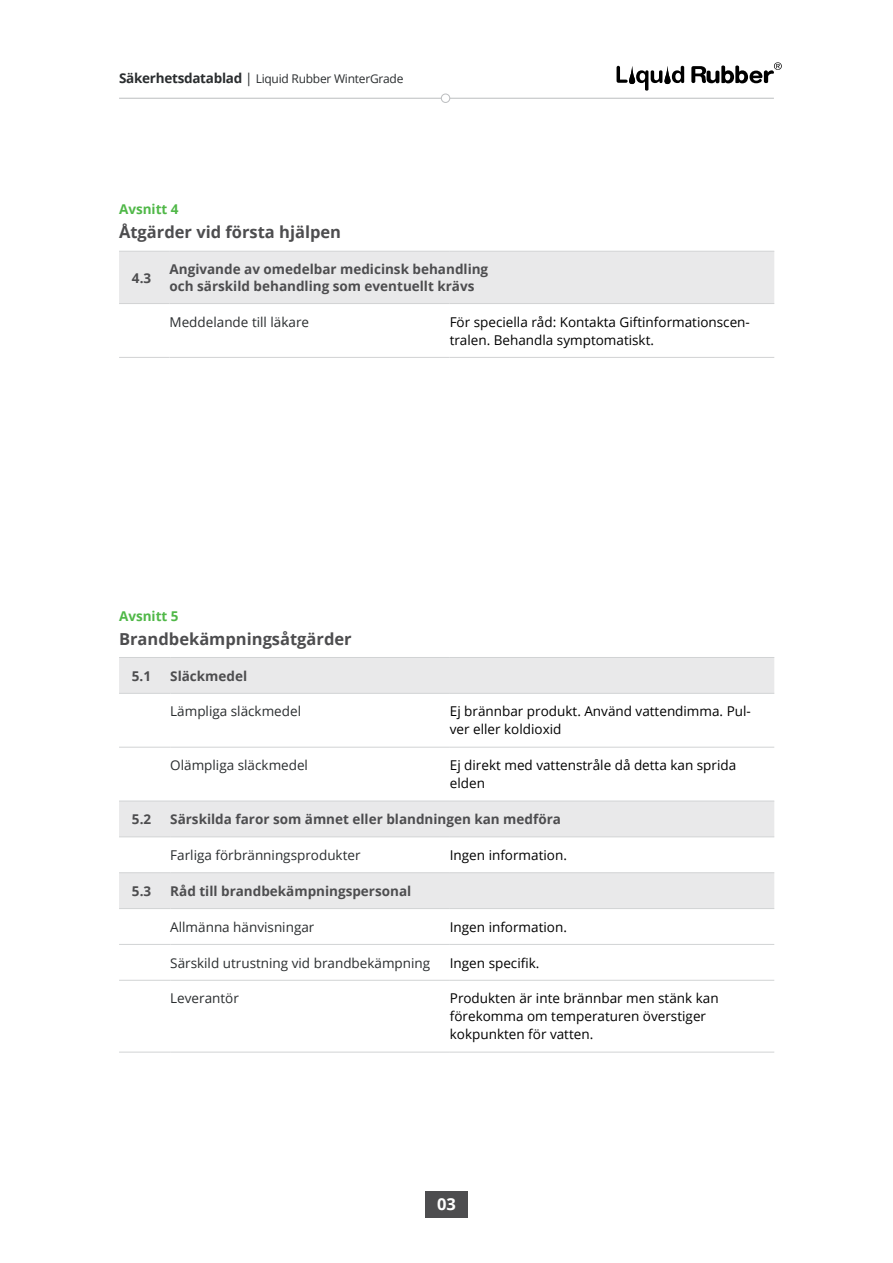
<style>
.page{position:relative;width:893px;height:1263px;background:#fff}
.page>*{position:absolute;margin:0;border:0;box-sizing:border-box;transform-origin:0 0}
.t1{font:700 16.5px "Open Sans";color:#4d4d4f}
.t2{font:700 16.5px "Open Sans";color:#fff}
.t3{font:13.5px/18px "Open Sans";color:#000}
.t4{font:700 13.5px/16.5px "Open Sans";color:#4d4d4f}
.t5{font:13.5px "Open Sans";color:#2a2d2f}
.t6{font:700 13.5px "Open Sans";color:#50b848}
.t7{font:12px "Open Sans";letter-spacing:-.02em;color:#2a2d2f}
.s1{font-weight:700;font-size:13.5px}
.s2{font-size:13.5px}
</style>
<div class="page">
<svg style="left:617px;top:66px;width:11px;height:17px"></svg>
<svg style="left:636px;top:70px;width:26px;height:21px"></svg>
<svg style="left:672px;top:66px;width:12px;height:17px"></svg>
<svg style="left:664px;top:66px;width:7px;height:18px"></svg>
<svg style="left:629px;top:66px;width:6px;height:18px"></svg>
<svg style="left:691px;top:62px;width:91px;height:21px"></svg>
<hr style="left:119px;top:98px;width:655px;height:1px;background:#bcbec0">
<div style="left:441px;top:94px;width:9px;height:8px;background:#fff;border-radius:50%"></div>
<div style="left:441px;top:94px;width:9px;height:9px;border:1px solid #bcbec0;border-radius:50%"></div>
<div style="left:425px;top:1191px;width:43px;height:26px;background:#4d4d4f"></div>
<div style="left:119px;top:252px;width:655px;height:51px;background:#e9e9ea"></div>
<hr style="left:119px;top:251px;width:51px;height:1px;background:#d1d3d4">
<hr style="left:170px;top:251px;width:280px;height:1px;background:#d1d3d4">
<hr style="left:450px;top:251px;width:324px;height:1px;background:#d1d3d4">
<hr style="left:119px;top:303px;width:51px;height:1px;background:#d1d3d4">
<hr style="left:170px;top:303px;width:280px;height:1px;background:#d1d3d4">
<hr style="left:450px;top:303px;width:324px;height:1px;background:#d1d3d4">
<hr style="left:119px;top:357px;width:51px;height:1px;background:#d1d3d4">
<hr style="left:170px;top:357px;width:280px;height:1px;background:#d1d3d4">
<hr style="left:450px;top:357px;width:324px;height:1px;background:#d1d3d4">
<div style="left:119px;top:658px;width:655px;height:35px;background:#e9e9ea"></div>
<svg style="left:119px;top:746px;width:655px;height:306px"></svg>
<hr style="left:119px;top:657px;width:51px;height:1px;background:#d1d3d4">
<hr style="left:170px;top:657px;width:280px;height:1px;background:#d1d3d4">
<hr style="left:450px;top:657px;width:324px;height:1px;background:#d1d3d4">
<hr style="left:119px;top:693px;width:51px;height:1px;background:#d1d3d4">
<hr style="left:170px;top:693px;width:280px;height:1px;background:#d1d3d4">
<hr style="left:450px;top:693px;width:324px;height:1px;background:#d1d3d4">
<hr style="left:119px;top:747px;width:51px;height:1px;background:#d1d3d4">
<hr style="left:170px;top:747px;width:280px;height:1px;background:#d1d3d4">
<hr style="left:450px;top:747px;width:324px;height:1px;background:#d1d3d4">
<hr style="left:119px;top:801px;width:51px;height:1px;background:#d1d3d4">
<hr style="left:170px;top:801px;width:280px;height:1px;background:#d1d3d4">
<hr style="left:450px;top:801px;width:324px;height:1px;background:#d1d3d4">
<hr style="left:119px;top:836px;width:51px;height:1px;background:#d1d3d4">
<hr style="left:170px;top:836px;width:280px;height:1px;background:#d1d3d4">
<hr style="left:450px;top:836px;width:324px;height:1px;background:#d1d3d4">
<hr style="left:119px;top:872px;width:51px;height:1px;background:#d1d3d4">
<hr style="left:170px;top:872px;width:280px;height:1px;background:#d1d3d4">
<hr style="left:450px;top:872px;width:324px;height:1px;background:#d1d3d4">
<hr style="left:119px;top:908px;width:51px;height:1px;background:#d1d3d4">
<hr style="left:170px;top:908px;width:280px;height:1px;background:#d1d3d4">
<hr style="left:450px;top:908px;width:324px;height:1px;background:#d1d3d4">
<hr style="left:119px;top:944px;width:51px;height:1px;background:#d1d3d4">
<hr style="left:170px;top:944px;width:280px;height:1px;background:#d1d3d4">
<hr style="left:450px;top:944px;width:324px;height:1px;background:#d1d3d4">
<hr style="left:119px;top:980px;width:51px;height:1px;background:#d1d3d4">
<hr style="left:170px;top:980px;width:280px;height:1px;background:#d1d3d4">
<hr style="left:450px;top:980px;width:324px;height:1px;background:#d1d3d4">
<hr style="left:119px;top:1052px;width:51px;height:1px;background:#d1d3d4">
<hr style="left:170px;top:1052px;width:280px;height:1px;background:#d1d3d4">
<hr style="left:450px;top:1052px;width:324px;height:1px;background:#d1d3d4">
<p class="t7" style="left:119px;top:70px;width:286px"><span class="s1">Säkerhetsdatablad</span> <span class="s2">|</span> Liquid Rubber WinterGrade</p>
<p class="t6" style="left:119px;top:200px;width:61px">Avsnitt 4</p>
<p class="t1" style="left:119px;top:221px;width:224px">Åtgärder vid första hjälpen</p>
<p class="t4" style="left:132px;top:269px;width:21px">4.3</p>
<p class="t4" style="left:170px;top:261px;width:320px">Angivande av omedelbar medicinsk behandling och särskild behandling som eventuellt krävs</p>
<p class="t5" style="left:170px;top:312px;width:141px">Meddelande till läkare</p>
<p class="t3" style="left:450px;top:312px;width:302px">För speciella råd: Kontakta Giftinformationscen&shy;tralen. Behandla symptomatiskt.</p>
<p class="t6" style="left:119px;top:606px;width:61px">Avsnitt 5</p>
<p class="t1" style="left:119px;top:627px;width:234px">Brandbekämpningsåtgärder</p>
<p class="t4" style="left:132px;top:667px;width:21px">5.1</p>
<p class="t4" style="left:170px;top:667px;width:78px">Släckmedel</p>
<p class="t5" style="left:170px;top:702px;width:132px">Lämpliga släckmedel</p>
<p class="t3" style="left:450px;top:702px;width:302px">Ej brännbar produkt. Använd vattendimma. Pul&shy;ver eller koldioxid</p>
<p class="t5" style="left:170px;top:756px;width:139px">Olämpliga släckmedel</p>
<p class="t3" style="left:450px;top:756px;width:288px">Ej direkt med vattenstråle då detta kan sprida elden</p>
<p class="t4" style="left:132px;top:811px;width:21px">5.2</p>
<p class="t4" style="left:170px;top:811px;width:392px">Särskilda faror som ämnet eller blandningen kan medföra</p>
<p class="t5" style="left:170px;top:846px;width:192px">Farliga förbränningsprodukter</p>
<p class="t3" style="left:450px;top:846px;width:119px">Ingen information.</p>
<p class="t4" style="left:132px;top:882px;width:21px">5.3</p>
<p class="t4" style="left:170px;top:882px;width:242px">Råd till brandbekämpningspersonal</p>
<p class="t5" style="left:170px;top:917px;width:146px">Allmänna hänvisningar</p>
<p class="t3" style="left:450px;top:917px;width:119px">Ingen information.</p>
<p class="t5" style="left:170px;top:953px;width:262px">Särskild utrustning vid brandbekämpning</p>
<p class="t3" style="left:450px;top:953px;width:91px">Ingen specifik.</p>
<p class="t5" style="left:170px;top:989px;width:70px">Leverantör</p>
<p class="t3" style="left:450px;top:989px;width:270px">Produkten är inte brännbar men stänk kan förekomma om temperaturen överstiger kokpunkten för vatten.</p>
<p class="t2" style="left:437px;top:1192px;width:20px">03</p>
</div>
